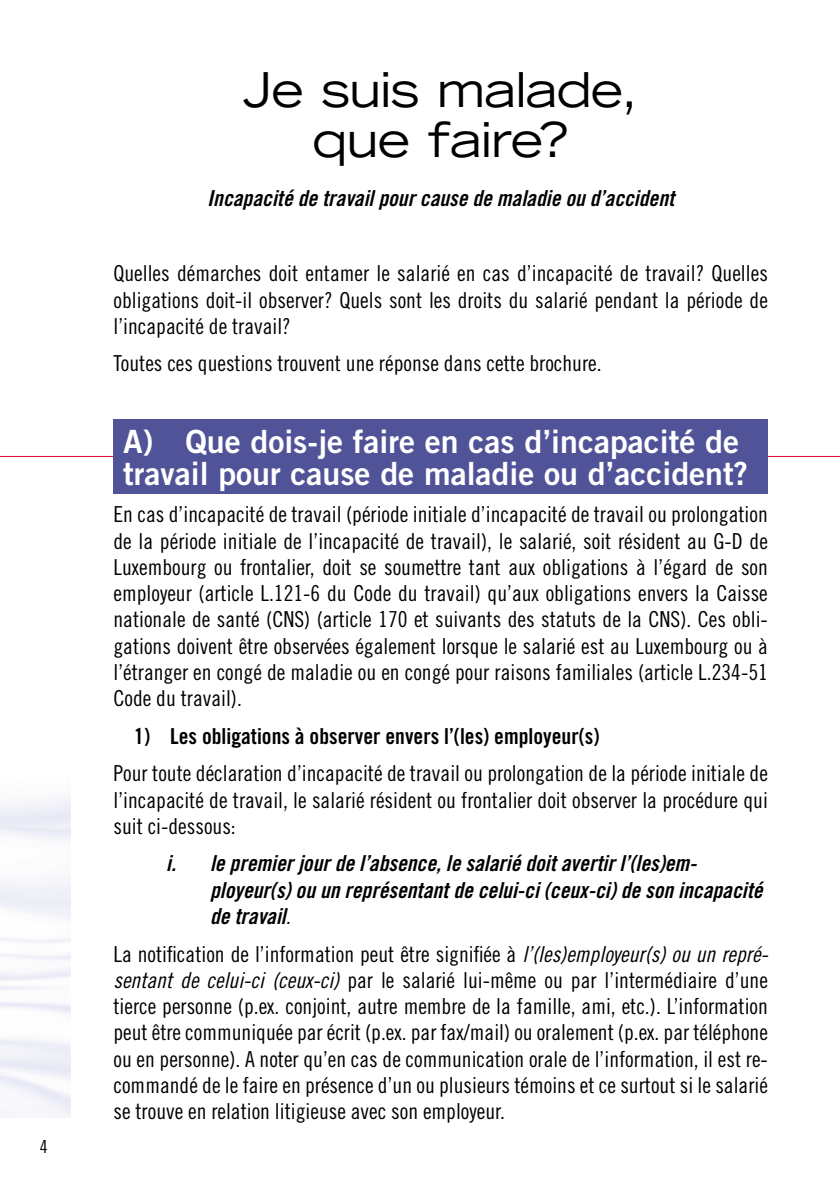
<style>
.page{position:relative;width:840px;height:1191px;background:#fff}
.page>*{position:absolute;margin:0;border:0;box-sizing:border-box;transform-origin:0 0}
.t1{font:expanded 48px/50.2px "Trade Gothic LT Std";letter-spacing:-.015em;color:#000;text-align:center}
.t2{font:32px/32.2px "Trade Gothic LT Std Bd 2";color:#fff}
.t3{font:22px/26.2px "Trade Gothic LT Std Cn 18";color:#000;text-align:justify}
.t4{font:22px/26.2px "Trade Gothic LT Std Bd Cn 20 Obl";color:#000}
.t5{font:22px "Trade Gothic LT Std Bd Cn 20";color:#000}
.t6{font:18px "Trade Gothic LT Std Cn 18";color:#000}
.s1{font-family:"Trade Gothic LT Std Cn 18 Obl"}
</style>
<div class="page">
<hr style="left:0;top:456px;width:839px;height:1px;background:#e4032e">
<div style="left:113px;top:419px;width:649px;height:42px;background:#505398"></div>
<div style="left:113px;top:452px;width:634px;height:42px;background:#505398"></div>
<div style="left:747px;top:452px;width:16px;height:42px;background:#505398"></div>
<p class="t6" style="left:40px;top:1135px;width:9px">4</p>
<h1 class="t1" style="left:243px;top:63px;width:396px">Je suis malade, que faire?</h1>
<p class="t4" style="left:207px;top:185px;width:468px">Incapacité de travail pour cause de maladie ou d’accident</p>
<p class="t3" style="left:113px;top:260px;width:655px">Quelles démarches doit entamer le salarié en cas d’incapacité de travail? Quelles obligations doit-il observer? Quels sont les droits du salarié pendant la période de l’incapacité de travail?</p>
<p class="t3" style="left:113px;top:350px;width:489px">Toutes ces questions trouvent une réponse dans cette brochure.</p>
<h2 class="t2" style="left:123px;top:424px;width:625px">A) Que dois-je faire en cas d’incapacité de travail pour cause de maladie ou d’accident?</h2>
<p class="t3" style="left:113px;top:501px;width:655px">En cas d’incapacité de travail (période initiale d’incapacité de travail ou prolongation de la période initiale de l’incapacité de travail), le salarié, soit résident au G-D de Luxembourg ou frontalier, doit se soumettre tant aux obligations à l’égard de son employeur (article L.121-6 du Code du travail) qu’aux obligations envers la Caisse nationale de santé (CNS) (article 170 et suivants des statuts de la CNS). Ces obli&shy;gations doivent être observées également lorsque le salarié est au Luxembourg ou à l’étranger en congé de maladie ou en congé pour raisons familiales (article L.234-51<br>Code du travail).</p>
<p class="t5" style="left:134px;top:722px;width:466px">1) Les obligations à observer envers l’(les) employeur(s)</p>
<p class="t3" style="left:113px;top:760px;width:655px">Pour toute déclaration d’incapacité de travail ou prolongation de la période initiale de l’incapacité de travail, le salarié résident ou frontalier doit observer la procédure qui suit ci-dessous:</p>
<p class="t4" style="left:210px;top:851px;width:554px;text-indent:-44px">i. le premier jour de l’absence, le salarié doit avertir l’(les)em&shy;ployeur(s) ou un représentant de celui-ci (ceux-ci) de son incapacité de travail<span class="s1">.</span></p>
<p class="t3" style="left:113px;top:940px;width:656px">La notification de l’information peut être signifiée à <span class="s1">l’(les)employeur(s) ou un repré&shy;sentant de celui-ci (ceux-ci)</span> par le salarié lui-même ou par l’intermédiaire d’une tierce personne (p.ex. conjoint, autre membre de la famille, ami, etc.). L’information peut être communiquée par écrit (p.ex. par fax/mail) ou oralement (p.ex. par téléphone ou en personne). A noter qu’en cas de communication orale de l’information, il est re&shy;commandé de le faire en présence d’un ou plusieurs témoins et ce surtout si le salarié se trouve en relation litigieuse avec son employeur.</p>
</div>
